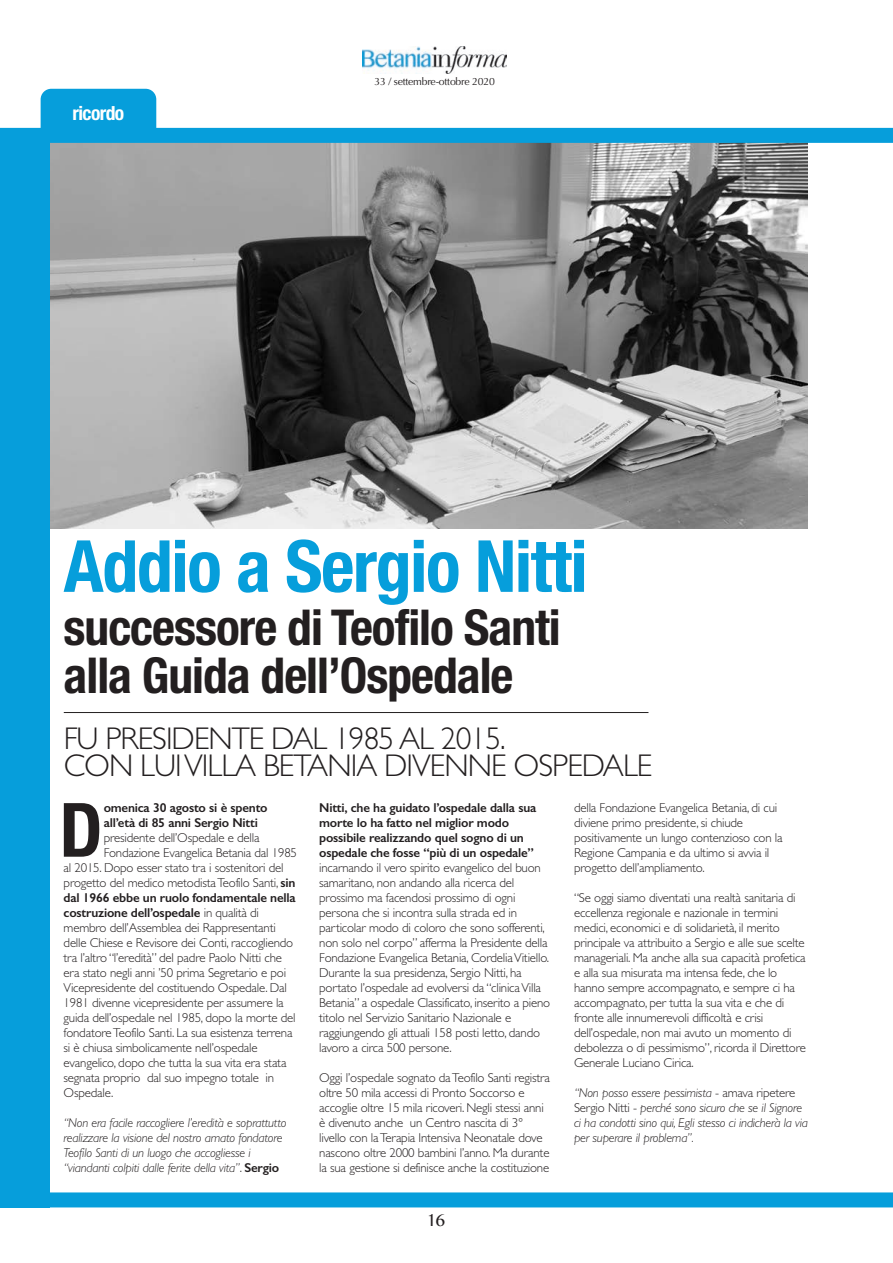
<style>
.page{position:relative;width:893px;height:1263px;background:#fff}
.page>*{position:absolute;margin:0;border:0;box-sizing:border-box;transform-origin:0 0}
.t1{font:700 condensed 75px "Helvetica Neue";color:#231f20}
.t2{font:700 condensed 72px "Helvetica Neue";letter-spacing:-.02em;color:#069edb}
.t3{font:700 condensed 49.5px/48px "Helvetica Neue";letter-spacing:-.02em;color:#231f20}
.t4{font:300 31.5px/27px "Gill Sans";letter-spacing:-.03em;color:#231f20}
.t5{font:700 condensed 19.5px "Helvetica Neue";letter-spacing:-.03em;color:#fff}
.t6{font:18px "Lao MN";color:#231f20}
.t7{font:300 12.9px/15px "Gill Sans";letter-spacing:-.015em;color:#231f20}
.t8{font:italic 300 12.9px/15px "Gill Sans";letter-spacing:-.015em;color:#231f20}
.t9{font:600 12.9px/15px "Gill Sans";letter-spacing:-.015em;color:#231f20}
.t10{font:10.5px "Optima";letter-spacing:-.02em;color:#231f20}
.s1{font-style:normal}
.s2{font-weight:600}
.s3{font-weight:300}
.s4{font-weight:600;font-style:normal}
</style>
<div class="page">
<img style="left:363px;top:47px;width:143px;height:26px">
<div style="left:41px;top:89px;width:115px;height:59px;background:#069edb;border-radius:11px"></div>
<img style="left:50px;top:143px;width:758px;height:385px">
<div style="left:0;top:1192px;width:893px;height:15px;background:#069edb"></div>
<div style="left:0;top:137px;width:50px;height:1070px;background:#069edb"></div>
<div style="left:0;top:128px;width:893px;height:15px;background:#069edb"></div>
<hr style="left:64px;top:712px;width:584px;height:1px;background:#231f20">
<h3 class="t5" style="left:73px;top:106px;width:53px">ricordo</h3>
<p class="t10" style="left:374px;top:75px;width:122px">33 / settembre-ottobre 2020</p>
<h2 class="t2" style="left:64px;top:540px;width:526px">Addio a Sergio Nitti</h2>
<h3 class="t3" style="left:64px;top:608px;width:499px">successore di Teofilo Santi alla Guida dell’Ospedale</h3>
<h3 class="t4" style="left:64px;top:728px;width:590px">FU PRESIDENTE DAL 1985 AL 2015.<br>CON LUI VILLA BETANIA DIVENNE OSPEDALE</h3>
<p class="t7" style="left:574px;top:801px;width:210px">della Fondazione Evangelica Betania, di cui diviene primo presidente, si chiude positivamente un lungo contenzioso con la Regione Campania e da ultimo si avvia il progetto dell’ampliamento.</p>
<p class="t7" style="left:574px;top:891px;width:233px">“Se oggi siamo diventati una realtà sanitaria di eccellenza regionale e nazionale in termini medici, economici e di solidarietà, il merito principale va attribuito a Sergio e alle sue scelte manageriali. Ma anche alla sua capacità profetica e alla sua misurata ma intensa fede, che lo hanno sempre accompagnato, e sempre ci ha accompagnato, per tutta la sua vita e che di fronte alle innumerevoli difficoltà e crisi dell’ospedale, non mai avuto un momento di debolezza o di pessimismo”, ricorda il Direttore Generale Luciano Cirica.</p>
<p class="t8" style="left:574px;top:1086px;width:235px">“Non posso essere pessimista <span class="s1">- amava ripetere Sergio Nitti -</span> perché sono sicuro che se il Signore ci ha condotti sino qui, Egli stesso ci indicherà la via per superare il problema”.</p>
<h1 class="t1" style="left:60px;top:803px;width:45px">D</h1>
<p class="t9" style="left:104px;top:802px;width:165px">omenica 30 agosto si è spento all’età di 85 anni Sergio Nitti</p>
<p class="t7" style="left:104px;top:832px;width:157px">presidente dell’Ospedale e della</p>
<p class="t7" style="left:104px;top:847px;width:195px">Fondazione Evangelica Betania dal 1985</p>
<p class="t7" style="left:64px;top:862px;width:222px">al 2015. Dopo esser stato tra i sostenitori del</p>
<p class="t7" style="left:64px;top:877px;width:233px">progetto del medico metodista Teofilo Santi, <span class="s2">sin</span></p>
<p class="t9" style="left:64px;top:892px;width:234px">dal 1966 ebbe un ruolo fondamentale nella</p>
<p class="t9" style="left:64px;top:907px;width:197px">costruzione dell’ospedale <span class="s3">in qualità di</span></p>
<p class="t7" style="left:64px;top:922px;width:214px">membro dell’Assemblea dei Rappresentanti</p>
<p class="t7" style="left:64px;top:937px;width:231px">delle Chiese e Revisore dei Conti, raccogliendo</p>
<p class="t7" style="left:64px;top:952px;width:220px">tra l’altro “l’eredità” del padre Paolo Nitti che</p>
<p class="t7" style="left:64px;top:967px;width:224px">era stato negli anni ’50 prima Segretario e poi</p>
<p class="t7" style="left:64px;top:982px;width:225px">Vicepresidente del costituendo Ospedale. Dal</p>
<p class="t7" style="left:64px;top:997px;width:222px">1981 divenne vicepresidente per assumere la</p>
<p class="t7" style="left:64px;top:1012px;width:234px">guida dell’ospedale nel 1985, dopo la morte del</p>
<p class="t7" style="left:64px;top:1027px;width:230px">fondatore Teofilo Santi. La sua esistenza terrena</p>
<p class="t7" style="left:64px;top:1042px;width:195px">si è chiusa simbolicamente nell’ospedale</p>
<p class="t7" style="left:64px;top:1057px;width:224px">evangelico, dopo che tutta la sua vita era stata</p>
<p class="t7" style="left:64px;top:1072px;width:212px">segnata proprio dal suo impegno totale in</p>
<p class="t7" style="left:64px;top:1087px;width:51px">Ospedale.</p>
<p class="t8" style="left:64px;top:1117px;width:224px">“Non era facile raccogliere l’eredità e soprattutto realizzare la visione del nostro amato fondatore Teofilo Santi di un luogo che accogliesse i “viandanti colpiti dalle ferite della vita”<span class="s1">.</span> <span class="s4">Sergio</span></p>
<p class="t9" style="left:319px;top:802px;width:219px">Nitti, che ha guidato l’ospedale dalla sua morte lo ha fatto nel miglior modo possibile realizzando quel sogno di un ospedale che fosse “più di un ospedale”</p>
<p class="t7" style="left:319px;top:862px;width:232px">incarnando il vero spirito evangelico del buon samaritano, non andando alla ricerca del prossimo ma facendosi prossimo di ogni persona che si incontra sulla strada ed in particolar modo di coloro che sono sofferenti, non solo nel corpo” afferma la Presidente della Fondazione Evangelica Betania, Cordelia Vitiello.<br>Durante la sua presidenza, Sergio Nitti, ha portato l’ospedale ad evolversi da “clinica Villa Betania” a ospedale Classificato, inserito a pieno titolo nel Servizio Sanitario Nazionale e raggiungendo gli attuali 158 posti letto, dando lavoro a circa 500 persone.</p>
<p class="t7" style="left:319px;top:1072px;width:232px">Oggi l’ospedale sognato da Teofilo Santi registra oltre 50 mila accessi di Pronto Soccorso e accoglie oltre 15 mila ricoveri. Negli stessi anni è divenuto anche un Centro nascita di 3° livello con la Terapia Intensiva Neonatale dove nascono oltre 2000 bambini l’anno. Ma durante la sua gestione si definisce anche la costituzione</p>
<h3 class="t6" style="left:426px;top:1209px;width:21px">16</h3>
</div>
